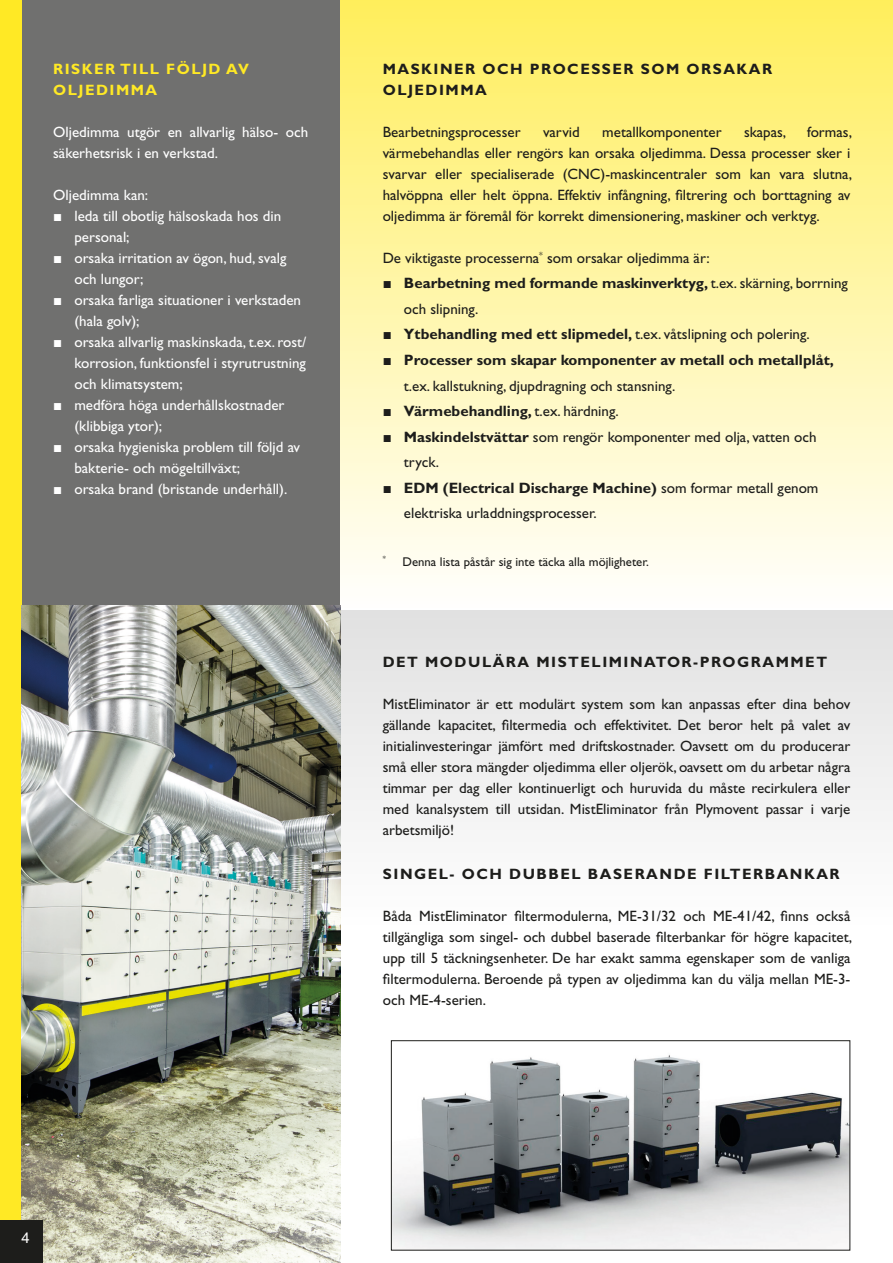
<style>
.page{position:relative;width:893px;height:1263px;background:#fff}
.page>*{position:absolute;margin:0;border:0;box-sizing:border-box;transform-origin:0 0}
.t1{font:15px/21px "Gill Sans Std";color:#1d1d1b;text-align:justify}
.t2{font:15px/21px "Gill Sans Std";color:#fff}
.t3{font:700 15px/25.5px "Gill Sans Std";color:#1d1d1b}
.t4{font:700 15px/21px "Gill Sans Std";letter-spacing:.1em;color:#1d1d1b}
.t5{font:700 15px/21px "Gill Sans Std";letter-spacing:.1em;color:#ffe925}
.t6{font:15px "Arial Unicode MS";color:#fff}
.t7{font:12.75px "Gill Sans Std";color:#1d1d1b}
.s1{font-family:"Arial"}
.s2{font-family:"Arial";font-weight:400}
.s3{font-weight:400}
.s4{font-weight:700}
</style>
<div class="page">
<div style="left:21px;top:0;width:319px;height:610px;background:#70706f"></div>
<div style="left:0;top:0;width:21px;height:1263px;background:#ffe925"></div>
<div style="left:340px;top:0;width:553px;height:608px;background:linear-gradient(to bottom,#ffee5b,#fffefd)"></div>
<div style="left:340px;top:610px;width:553px;height:315px;background:linear-gradient(to bottom,#e1e1e1,#fefefe)"></div>
<img style="left:393px;top:1054px;width:455px;height:194px">
<div style="left:391px;top:1040px;width:459px;height:210px;border:1px solid #1d1d1b"></div>
<img style="left:21px;top:606px;width:319px;height:657px">
<div style="left:0;top:1220px;width:43px;height:43px;background:#1d1d1b"></div>
<p class="t5" style="left:53px;top:58px;width:197px">RISKER TILL FÖLJD AV<br>OLJEDIMMA</p>
<p class="t2" style="left:53px;top:122px;width:257px">Oljedimma utgör en allvarlig hälso- och säkerhetsrisk i en verkstad.</p>
<p class="t2" style="left:53px;top:185px;width:97px">Oljedimma kan:</p>
<p class="t2" style="left:74px;top:206px;width:208px;text-indent:-21px"><span class="s1">■</span> leda till obotlig hälsoskada hos din personal;</p>
<p class="t2" style="left:74px;top:248px;width:214px;text-indent:-21px"><span class="s1">■</span> orsaka irritation av ögon, hud, svalg och lungor;</p>
<p class="t2" style="left:74px;top:290px;width:228px;text-indent:-21px"><span class="s1">■</span> orsaka farliga situationer i verkstaden (hala golv);</p>
<p class="t2" style="left:74px;top:332px;width:234px;text-align:justify;text-indent:-21px"><span class="s1">■</span> orsaka allvarlig maskinskada, t.ex. rost/ korrosion, funktionsfel i styrutrustning och klimatsystem;</p>
<p class="t2" style="left:74px;top:395px;width:212px;text-indent:-21px"><span class="s1">■</span> medföra höga underhållskostnader (klibbiga ytor);</p>
<p class="t2" style="left:74px;top:437px;width:227px;text-indent:-21px"><span class="s1">■</span> orsaka hygieniska problem till följd av bakterie- och mögeltillväxt;</p>
<p class="t2" style="left:53px;top:479px;width:236px"><span class="s1">■</span> orsaka brand (bristande underhåll).</p>
<p class="t4" style="left:383px;top:58px;width:391px">MASKINER OCH PROCESSER SOM ORSAKAR<br>OLJEDIMMA</p>
<p class="t1" style="left:383px;top:121px;width:139px">Bearbetningsprocesser</p>
<p class="t1" style="left:543px;top:121px;width:38px">varvid</p>
<p class="t1" style="left:602px;top:121px;width:121px">metallkomponenter</p>
<p class="t1" style="left:744px;top:121px;width:44px">skapas,</p>
<p class="t1" style="left:383px;top:121px;width:471px;text-indent:424px">formas, värmebehandlas eller rengörs kan orsaka oljedimma. Dessa processer sker i svarvar eller specialiserade (CNC)-maskincentraler som kan vara slutna, halvöppna eller helt öppna. Effektiv infångning, filtrering och borttagning av oljedimma är föremål för korrekt dimensionering, maskiner och verktyg.</p>
<p class="t1" style="left:383px;top:247px;width:329px">De viktigaste processerna<sup>*</sup> som orsakar oljedimma är:</p>
<p class="t3" style="left:404px;top:271px;width:445px;text-indent:-21px"><span class="s2">■</span> Bearbetning med formande maskinverktyg, <span class="s3">t.ex. skärning, borrning och slipning.</span></p>
<p class="t3" style="left:383px;top:322px;width:429px"><span class="s2">■</span> Ytbehandling med ett slipmedel, <span class="s3">t.ex. våtslipning och polering.</span></p>
<p class="t3" style="left:404px;top:347px;width:431px;text-indent:-21px"><span class="s2">■</span> Processer som skapar komponenter av metall och metallplåt, <span class="s3">t.ex. kallstukning, djupdragning och stansning.</span></p>
<p class="t3" style="left:383px;top:398px;width:238px"><span class="s2">■</span> Värmebehandling, <span class="s3">t.ex. härdning.</span></p>
<p class="t1" style="left:404px;top:424px;width:414px;line-height:25.5px;text-indent:-21px"><span class="s1">■</span> <span class="s4">Maskindelstvättar</span> som rengör komponenter med olja, vatten och tryck.</p>
<p class="t1" style="left:404px;top:475px;width:416px;line-height:25.5px;text-indent:-21px"><span class="s1">■</span> <span class="s4">EDM (Electrical Discharge Machine)</span> som formar metall genom elektriska urladdningsprocesser.</p>
<p class="t7" style="left:383px;top:554px;width:268px"><sup>*</sup> Denna lista påstår sig inte täcka alla möjligheter.</p>
<p class="t4" style="left:383px;top:652px;width:446px">DET MODULÄRA MISTELIMINATOR-PROGRAMMET</p>
<p class="t1" style="left:383px;top:694px;width:469px">MistEliminator är ett modulärt system som kan anpassas efter dina behov gällande kapacitet, filtermedia och effektivitet. Det beror helt på valet av initialinvesteringar jämfört med driftskostnader. Oavsett om du producerar små eller stora mängder oljedimma eller oljerök, oavsett om du arbetar några timmar per dag eller kontinuerligt och huruvida du måste recirkulera eller med kanalsystem till utsidan. MistEliminator från Plymovent passar i varje arbetsmiljö!</p>
<p class="t4" style="left:383px;top:863px;width:458px">SINGEL- OCH DUBBEL BASERANDE FILTERBANKAR</p>
<p class="t1" style="left:383px;top:905px;width:470px">Båda MistEliminator filtermodulerna, ME-31/32 och ME-41/42, finns också tillgängliga som singel- och dubbel baserade filterbankar för högre kapacitet, upp till 5 täckningsenheter. De har exakt samma egenskaper som de vanliga filtermodulerna. Beroende på typen av oljedimma kan du välja mellan ME-3- och ME-4-serien.</p>
<p class="t6" style="left:21px;top:1227px;width:10px">4</p>
</div>
